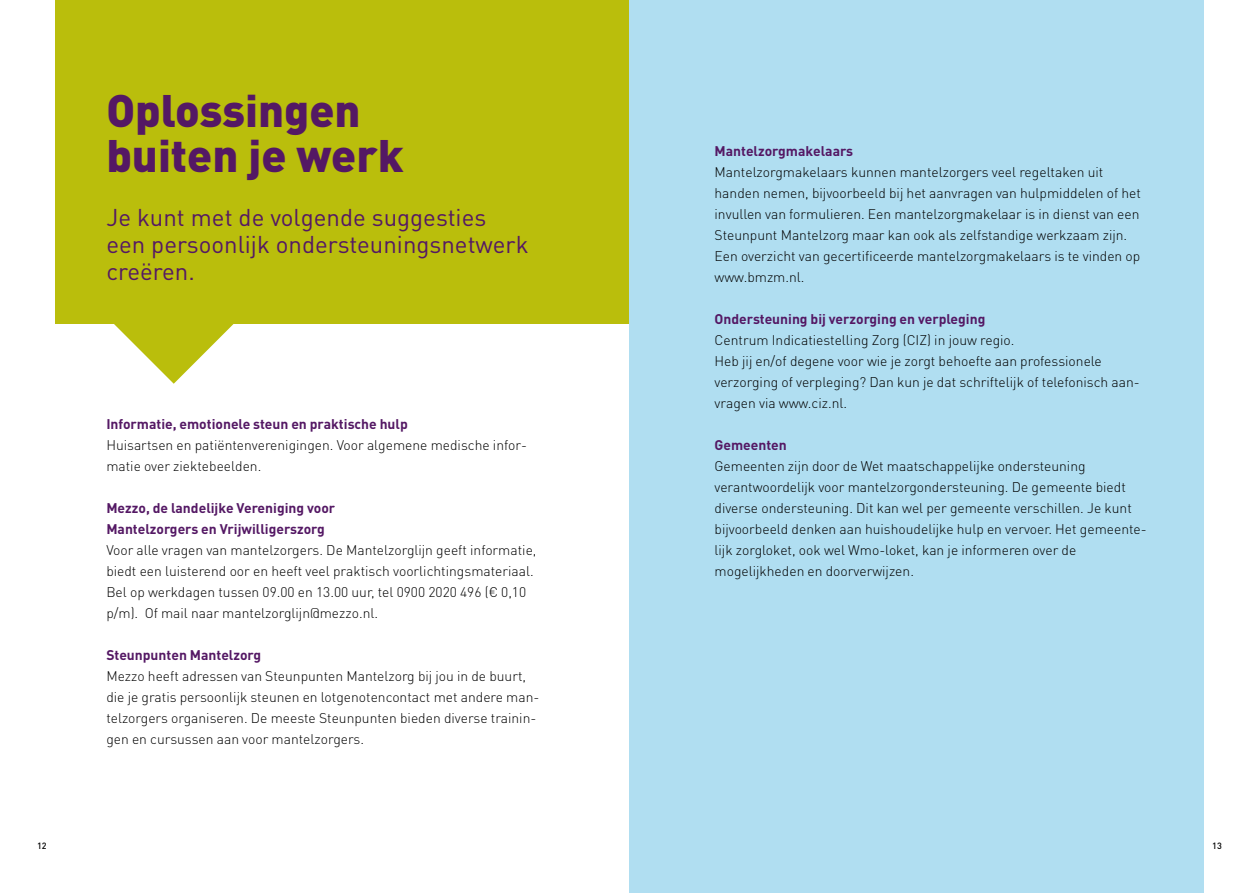
<style>
.page{position:relative;width:1259px;height:893px;background:#fff}
.page>*{position:absolute;margin:0;border:0;box-sizing:border-box;transform-origin:0 0}
.t1{font:900 45px/45px "DIN Pro";color:#541864}
.t2{font:24px/27px "DIN Pro";color:#541864}
.t3{font:300 13.8px/21px "DIN Pro";color:#000}
.t4{font:700 13.8px/21px "DIN Pro";color:#541864}
.t5{font:500 9px "DIN Pro";color:#000}
</style>
<div class="page">
<div style="left:55px;top:0;width:574px;height:324px;background:#babe0c"></div>
<div style="left:629px;top:0;width:574px;height:893px;background:#b0def1"></div>
<svg style="left:114px;top:324px;width:120px;height:60px"></svg>
<h1 class="t1" style="left:106px;top:87px;width:299px">Oplossingen buiten je werk</h1>
<h2 class="t2" style="left:106px;top:203px;width:424px">Je kunt met de volgende suggesties een persoonlijk ondersteuningsnetwerk creëren.</h2>
<p class="t4" style="left:106px;top:413px;width:303px">Informatie, emotionele steun en praktische hulp</p>
<p class="t3" style="left:106px;top:434px;width:422px">Huisartsen en patiëntenverenigingen. Voor algemene medische infor&shy;matie over ziektebeelden.</p>
<p class="t4" style="left:106px;top:497px;width:230px">Mezzo, de landelijke Vereniging voor<br>Mantelzorgers en Vrijwilligerszorg</p>
<p class="t3" style="left:106px;top:539px;width:432px">Voor alle vragen van mantelzorgers. De Mantelzorglijn geeft informatie, biedt een luisterend oor en heeft veel praktisch voorlichtingsmateriaal.<br>Bel op werkdagen tussen 09.00 en 13.00 uur, tel 0900 2020 496 (€ 0,10 p/m). Of mail naar mantelzorglijn@mezzo.nl.</p>
<p class="t4" style="left:106px;top:644px;width:156px">Steunpunten Mantelzorg</p>
<p class="t3" style="left:106px;top:665px;width:434px">Mezzo heeft adressen van Steunpunten Mantelzorg bij jou in de buurt, die je gratis persoonlijk steunen en lotgenotencontact met andere man&shy;telzorgers organiseren. De meeste Steunpunten bieden diverse trainin&shy;gen en cursussen aan voor mantelzorgers.</p>
<p class="t4" style="left:714px;top:140px;width:140px">Mantelzorgmakelaars</p>
<p class="t3" style="left:714px;top:161px;width:428px">Mantelzorgmakelaars kunnen mantelzorgers veel regeltaken uit handen nemen, bijvoorbeeld bij het aanvragen van hulpmiddelen of het invullen van formulieren. Een mantelzorgmakelaar is in dienst van een Steunpunt Mantelzorg maar kan ook als zelfstandige werkzaam zijn.<br>Een overzicht van gecertificeerde mantelzorgmakelaars is te vinden op www.bmzm.nl.</p>
<p class="t4" style="left:714px;top:308px;width:272px">Ondersteuning bij verzorging en verpleging</p>
<p class="t3" style="left:714px;top:329px;width:427px">Centrum Indicatiestelling Zorg (CIZ) in jouw regio.<br>Heb jij en/of degene voor wie je zorgt behoefte aan professionele verzorging of verpleging? Dan kun je dat schriftelijk of telefonisch aan&shy;vragen via www.ciz.nl.</p>
<p class="t4" style="left:714px;top:434px;width:74px">Gemeenten</p>
<p class="t3" style="left:714px;top:455px;width:434px">Gemeenten zijn door de Wet maatschappelijke ondersteuning verantwoordelijk voor mantelzorgondersteuning. De gemeente biedt diverse ondersteuning. Dit kan wel per gemeente verschillen. Je kunt bijvoorbeeld denken aan huishoudelijke hulp en vervoer. Het gemeente&shy;lijk zorgloket, ook wel Wmo-loket, kan je informeren over de mogelijkheden en doorverwijzen.</p>
<p class="t5" style="left:37px;top:839px;width:11px">12</p>
<p class="t5" style="left:1212px;top:839px;width:11px">13</p>
</div>
